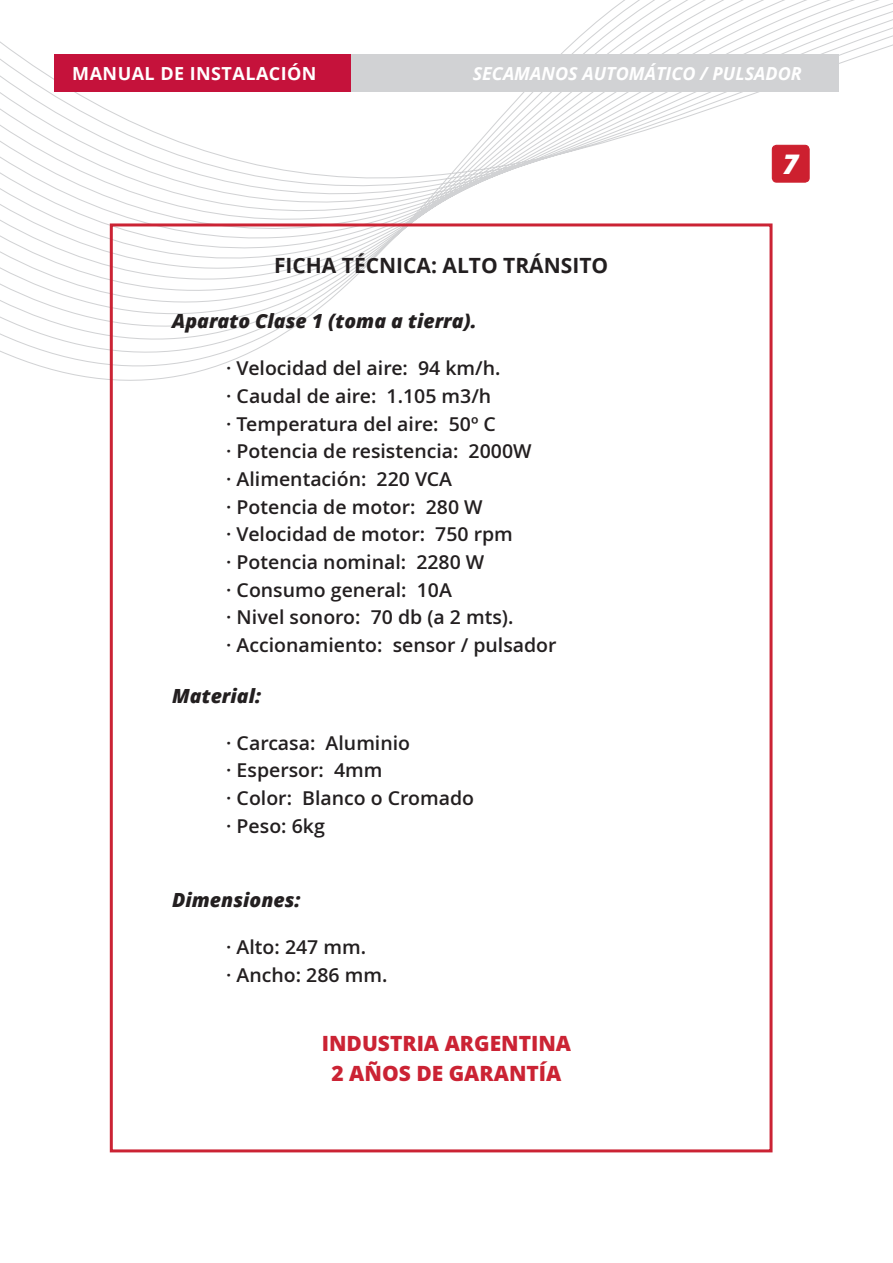
<style>
.page{position:relative;width:893px;height:1263px;background:#fff}
.page>*{position:absolute;margin:0;border:0;box-sizing:border-box;transform-origin:0 0}
.t1{font:italic 800 27px "Open Sans";color:#fff}
.t2{font:800 21px "Open Sans";color:#cb2334}
.t3{font:700 21px "Open Sans";color:#231f20}
.t4{font:600 19.5px "Open Sans";color:#231f20}
.t5{font:italic 800 19.5px "Open Sans";color:#231f20}
.t6{font:italic 700 18px "Open Sans";color:#fff}
.t7{font:700 18px "Open Sans";letter-spacing:.025em;color:#fff}
</style>
<div class="page">
<svg style="left:0;top:0;width:893px;height:406px"></svg>
<div style="left:772px;top:145px;width:37px;height:37px;background:#cd202f;border-radius:4px"></div>
<div style="left:772px;top:145px;width:38px;height:38px;border:1px solid #cd202f;border-radius:4px"></div>
<div style="left:54px;top:54px;width:298px;height:38px;background:#c5123b"></div>
<div style="left:352px;top:54px;width:487px;height:38px;background:#d1d2d4"></div>
<div style="left:110px;top:223px;width:662px;height:929px;border:3px solid #cb2334"></div>
<p class="t7" style="left:72px;top:60px;width:246px">MANUAL DE INSTALACIÓN</p>
<p class="t6" style="left:473px;top:60px;width:331px">SECAMANOS AUTOMÁTICO / PULSADOR</p>
<p class="t3" style="left:274px;top:250px;width:336px">FICHA TÉCNICA: ALTO TRÁNSITO</p>
<p class="t5" style="left:172px;top:307px;width:306px">Aparato Clase 1 (toma a tierra).</p>
<p class="t4" style="left:226px;top:357px;width:276px">· Velocidad del aire: 94 km/h.</p>
<p class="t4" style="left:226px;top:385px;width:267px">· Caudal de aire: 1.105 m3/h</p>
<p class="t4" style="left:226px;top:412px;width:271px">· Temperatura del aire: 50º C</p>
<p class="t4" style="left:226px;top:440px;width:307px">· Potencia de resistencia: 2000W</p>
<p class="t4" style="left:226px;top:468px;width:227px">· Alimentación: 220 VCA</p>
<p class="t4" style="left:226px;top:495px;width:258px">· Potencia de motor: 280 W</p>
<p class="t4" style="left:226px;top:523px;width:288px">· Velocidad de motor: 750 rpm</p>
<p class="t4" style="left:226px;top:551px;width:260px">· Potencia nominal: 2280 W</p>
<p class="t4" style="left:226px;top:578px;width:227px">· Consumo general: 10A</p>
<p class="t4" style="left:226px;top:606px;width:289px">· Nivel sonoro: 70 db (a 2 mts).</p>
<p class="t4" style="left:226px;top:634px;width:332px">· Accionamiento: sensor / pulsador</p>
<p class="t5" style="left:172px;top:681px;width:90px">Material:</p>
<p class="t4" style="left:226px;top:731px;width:185px">· Carcasa: Aluminio</p>
<p class="t4" style="left:226px;top:759px;width:158px">· Espersor: 4mm</p>
<p class="t4" style="left:226px;top:787px;width:249px">· Color: Blanco o Cromado</p>
<p class="t4" style="left:226px;top:814px;width:100px">· Peso: 6kg</p>
<p class="t5" style="left:172px;top:885px;width:130px">Dimensiones:</p>
<p class="t4" style="left:226px;top:936px;width:141px">· Alto: 247 mm.</p>
<p class="t4" style="left:226px;top:963px;width:163px">· Ancho: 286 mm.</p>
<p class="t2" style="left:322px;top:1032px;width:251px">INDUSTRIA ARGENTINA</p>
<p class="t2" style="left:331px;top:1061px;width:231px">2 AÑOS DE GARANTÍA</p>
<p class="t1" style="left:783px;top:143px;width:17px">7</p>
</div>
